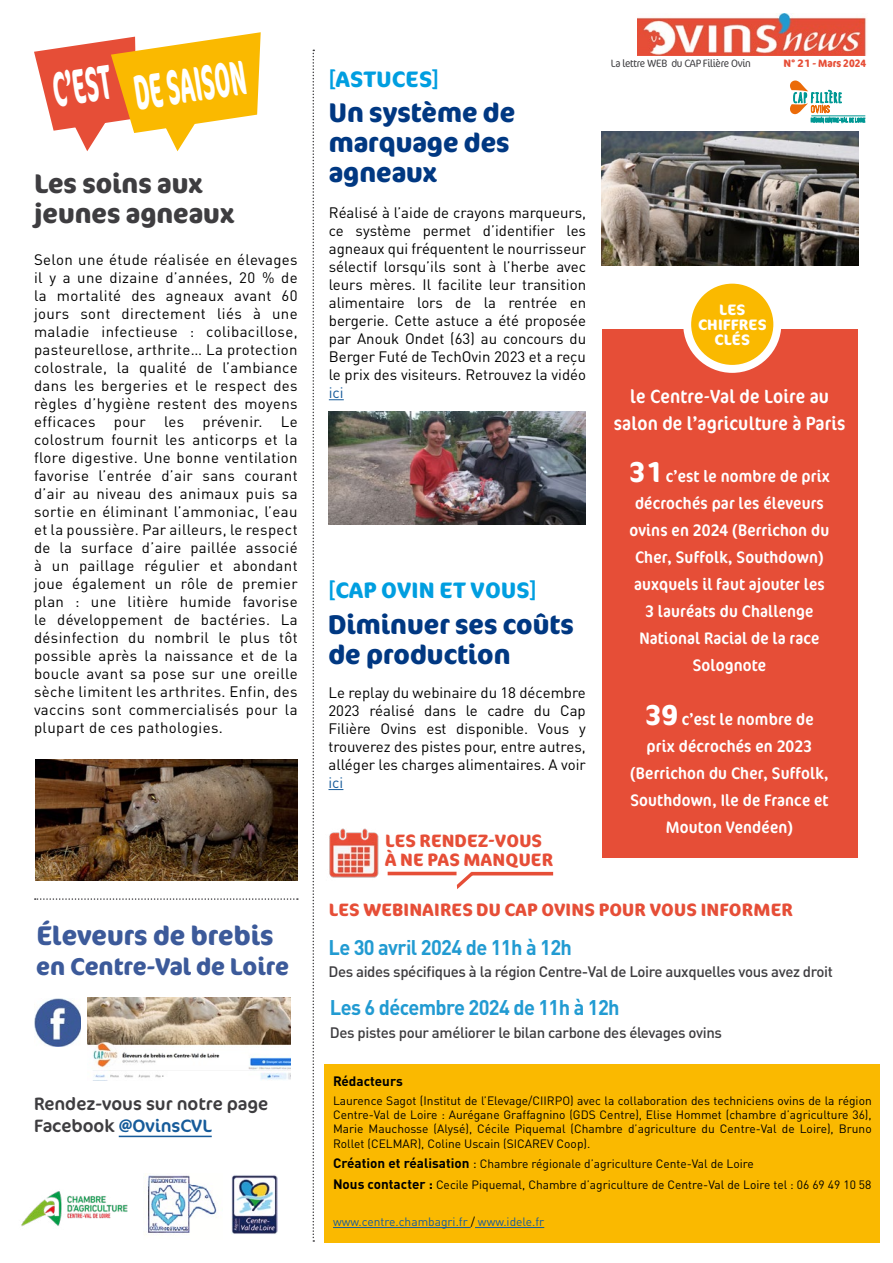
<style>
.page{position:relative;width:893px;height:1263px;background:#fff}
.page>*{position:absolute;margin:0;border:0;box-sizing:border-box;transform-origin:0 0}
.t1{font:700 condensed 48.9px "Cocon Pro";color:#fff;scale:.5 1}
.t2{font:700 condensed 27px/30px "Cocon Pro";color:#003882;scale:1.11 1}
.t3{font:700 condensed 27px/30px "Cocon Pro";color:#3e3d40;scale:1.11 1}
.t4{font:700 condensed 27px "Cocon Pro";color:#3c5a9a;scale:1.11 1}
.t5{font:700 condensed 24.3px "Cocon Pro";color:#3c5a9a;scale:1.11 1}
.t6{font:700 condensed 22.35px "Cocon Pro";letter-spacing:.01em;color:#009ee0;scale:1.11 1}
.t7{font:700 21px "DIN Pro";letter-spacing:-.03em;color:#229bd2;scale:.95 1}
.t8{font:condensed 19.2px/27px "Cocon Pro";letter-spacing:.01em;color:#fff;text-align:center;scale:1.06 1}
.t9{font:18px/21.6px "Cocon Pro";color:#3e3d40}
.t10{font:700 condensed 17.85px/19.2px "Cocon Pro";letter-spacing:.01em;color:#e64e37;scale:1.11 1}
.t11{font:condensed 16.8px/27px "Cocon Pro";letter-spacing:.01em;color:#fff;text-align:center;scale:1.06 1}
.t12{font:700 condensed 15.15px/15.3px "Cocon Pro";letter-spacing:.01em;color:#fff;text-align:center;scale:1.11 1}
.t13{font:15px/18px "DIN Pro";color:#000;text-align:justify}
.t14{font:500 15px "DIN Pro";letter-spacing:-.025em;color:#3e3d40}
.t15{font:15px "DIN Pro";color:#165b9a}
.t16{font:700 13.5px "DIN Pro";color:#000}
.t17{font:12px/14.4px "DIN Pro";color:#000;text-align:justify}
.t18{font:12px "DIN Pro";color:#165b9a}
.t19{font:300 condensed 10.8px "Cocon Pro";letter-spacing:-.025em;color:#3e3d40;scale:1.11 1}
.t20{font:700 condensed 10.8px "Cocon Pro";color:#e64e37;scale:1.11 1}
.s1{color:#165b9a}
.s2{font-weight:700;font-size:28.8px}
.s3{font-weight:700;font-size:13.5px}
.s4{font-size:13.5px}
.s5{color:#000}
</style>
<div class="page">
<img style="left:637px;top:13px;width:230px;height:42px">
<svg style="left:313px;top:50px;width:1px;height:1192px"></svg>
<img style="left:21px;top:1191px;width:107px;height:35px">
<img style="left:145px;top:1174px;width:72px;height:61px">
<img style="left:231px;top:1175px;width:47px;height:59px">
<svg style="left:790px;top:81px;width:75px;height:41px"></svg>
<div style="left:325px;top:1064px;width:555px;height:179px;background:#fab900"></div>
<hr style="left:333px;top:1227px;width:138px;height:1px;background:#165b9a">
<hr style="left:475px;top:1227px;width:69px;height:1px;background:#165b9a">
<svg style="left:34px;top:32px;width:227px;height:119px"></svg>
<img style="left:602px;top:132px;width:257px;height:133px">
<img style="left:328px;top:411px;width:257px;height:113px">
<svg style="left:329px;top:399px;width:15px;height:1px"></svg>
<svg style="left:328px;top:789px;width:15px;height:1px"></svg>
<img style="left:87px;top:998px;width:203px;height:83px">
<img style="left:34px;top:999px;width:47px;height:47px">
<hr style="left:119px;top:1136px;width:93px;height:1px;background:#165b9a">
<img style="left:329px;top:829px;width:50px;height:49px">
<hr style="left:388px;top:872px;width:68px;height:3px;background:#e64e37">
<hr style="left:471px;top:872px;width:82px;height:3px;background:#e64e37">
<svg style="left:457px;top:872px;width:17px;height:17px"></svg>
<img style="left:35px;top:760px;width:263px;height:120px">
<div style="left:602px;top:330px;width:255px;height:527px;background:#e64e37"></div>
<div style="left:687px;top:280px;width:90px;height:89px;background:#fab900;border-radius:50%"></div>
<div style="left:683px;top:276px;width:98px;height:97px;border:8px solid #fff;border-radius:50%"></div>
<svg style="left:35px;top:898px;width:263px;height:2px"></svg>
<h1 class="t1" style="left:50px;top:69px;width:387px;rotate:-8deg">C’EST DE SAISON</h1>
<h2 class="t3" style="left:34px;top:168px;width:182px">Les soins aux jeunes agneaux</h2>
<p class="t13" style="left:34px;top:250px;width:265px">Selon une étude réalisée en élevages il y a une dizaine d’années, 20 % de la mortalité des agneaux avant 60 jours sont directement liés à une maladie infectieuse : colibacillose, pasteurellose, arthrite… La protection colostrale, la qualité de l’ambiance dans les bergeries et le respect des règles d’hygiène restent des moyens efficaces pour les prévenir. Le colostrum fournit les anticorps et la flore digestive. Une bonne ventilation favorise l’entrée d’air sans courant d’air au niveau des animaux puis sa sortie en éliminant l’ammoniac, l’eau et la poussière. Par ailleurs, le respect de la surface d’aire paillée associé à un paillage régulier et abondant joue également un rôle de premier plan : une litière humide favorise le développement de bactéries. La désinfection du nombril le plus tôt possible après la naissance et de la boucle avant sa pose sur une oreille sèche limitent les arthrites. Enfin, des vaccins sont commercialisés pour la plupart de ces pathologies.</p>
<h2 class="t4" style="left:36px;top:916px;width:215px">Éleveurs de brebis</h2>
<h3 class="t5" style="left:36px;top:949px;width:229px">en Centre-Val de Loire</h3>
<p class="t9" style="left:34px;top:1093px;width:236px">Rendez-vous sur notre page<br>Facebook <span class="s1">@OvinsCVL</span></p>
<h3 class="t6" style="left:329px;top:64px;width:101px">[ASTUCES]</h3>
<h2 class="t2" style="left:329px;top:97px;width:169px">Un système de marquage des agneaux</h2>
<p class="t13" style="left:329px;top:203px;width:259px">Réalisé à l’aide de crayons marqueurs, ce système permet d’identifier les agneaux qui fréquentent le nourrisseur sélectif lorsqu’ils sont à l’herbe avec leurs mères. Il facilite leur transition alimentaire lors de la rentrée en bergerie. Cette astuce a été proposée par Anouk Ondet (63) au concours du Berger Futé de TechOvin 2023 et a reçu le prix des visiteurs. Retrouvez la vidéo</p>
<p class="t15" style="left:329px;top:382px;width:16px">ici</p>
<h3 class="t6" style="left:328px;top:574px;width:189px">[CAP OVIN ET VOUS]</h3>
<h2 class="t2" style="left:328px;top:608px;width:222px">Diminuer ses coûts de production</h2>
<p class="t13" style="left:328px;top:682px;width:259px">Le replay du webinaire du 18 décembre 2023 réalisé dans le cadre du Cap Filière Ovins est disponible. Vous y trouverez des pistes pour, entre autres, alléger les charges alimentaires. A voir</p>
<p class="t15" style="left:328px;top:772px;width:16px">ici</p>
<p class="t10" style="left:385px;top:831px;width:153px">LES RENDEZ-VOUS<br>À NE PAS MANQUER</p>
<p class="t19" style="left:611px;top:57px;width:127px">La lettre WEB du CAP Filière Ovin</p>
<p class="t20" style="left:783px;top:56px;width:76px">N° 21 - Mars 2024</p>
<p class="t12" style="left:698px;top:301px;width:63px">LES<br>CHIFFRES<br>CLÉS</p>
<p class="t8" style="left:614px;top:382px;width:220px">le Centre-Val de Loire au salon de l’agriculture à Paris</p>
<p class="t11" style="left:629px;top:463px;width:191px"><span class="s2">31</span> c’est le nombre de prix décrochés par les éleveurs ovins en 2024 (Berrichon du<br>Cher, Suffolk, Southdown) auxquels il faut ajouter les<br>3 lauréats du Challenge<br>National Racial de la race<br>Solognote</p>
<p class="t11" style="left:630px;top:706px;width:189px"><span class="s2">39</span> c’est le nombre de prix décrochés en 2023 (Berrichon du Cher, Suffolk,<br>Southdown, Ile de France et<br>Mouton Vendéen)</p>
<p class="t10" style="left:329px;top:900px;width:419px">LES WEBINAIRES DU CAP OVINS POUR VOUS INFORMER</p>
<h3 class="t7" style="left:328px;top:930px;width:258px">Le 30 avril 2024 de 11h à 12h</h3>
<p class="t14" style="left:328px;top:962px;width:506px">Des aides spécifiques à la région Centre-Val de Loire auxquelles vous avez droit</p>
<h3 class="t7" style="left:330px;top:990px;width:307px">Les 6 décembre 2024 de 11h à 12h</h3>
<p class="t14" style="left:330px;top:1022px;width:394px">Des pistes pour améliorer le bilan carbone des élevages ovins</p>
<p class="t16" style="left:333px;top:1070px;width:71px">Rédacteurs</p>
<p class="t17" style="left:333px;top:1092px;width:540px">Laurence Sagot (Institut de l’Elevage/CIIRPO) avec la collaboration des techniciens ovins de la région Centre-Val de Loire : Aurégane Graffagnino (GDS Centre), Elise Hommet (chambre d’agriculture 36), Marie Mauchosse (Alysé), Cécile Piquemal (Chambre d’agriculture du Centre-Val de Loire), Bruno Rollet (CELMAR), Coline Uscain (SICAREV Coop).</p>
<p class="t17" style="left:333px;top:1153px;width:540px;line-height:20.4px"><span class="s3">Création et réalisation</span> <span class="s4">:</span> Chambre régionale d’agriculture Cente-Val de Loire<br><span class="s3">Nous contacter :</span> Cecile Piquemal, Chambre d’agriculture de Centre-Val de Loire tel : 06 69 49 10 58</p>
<p class="t18" style="left:333px;top:1213px;width:213px">www.centre.chambagri.fr <span class="s5">/</span> www.idele.fr</p>
</div>
